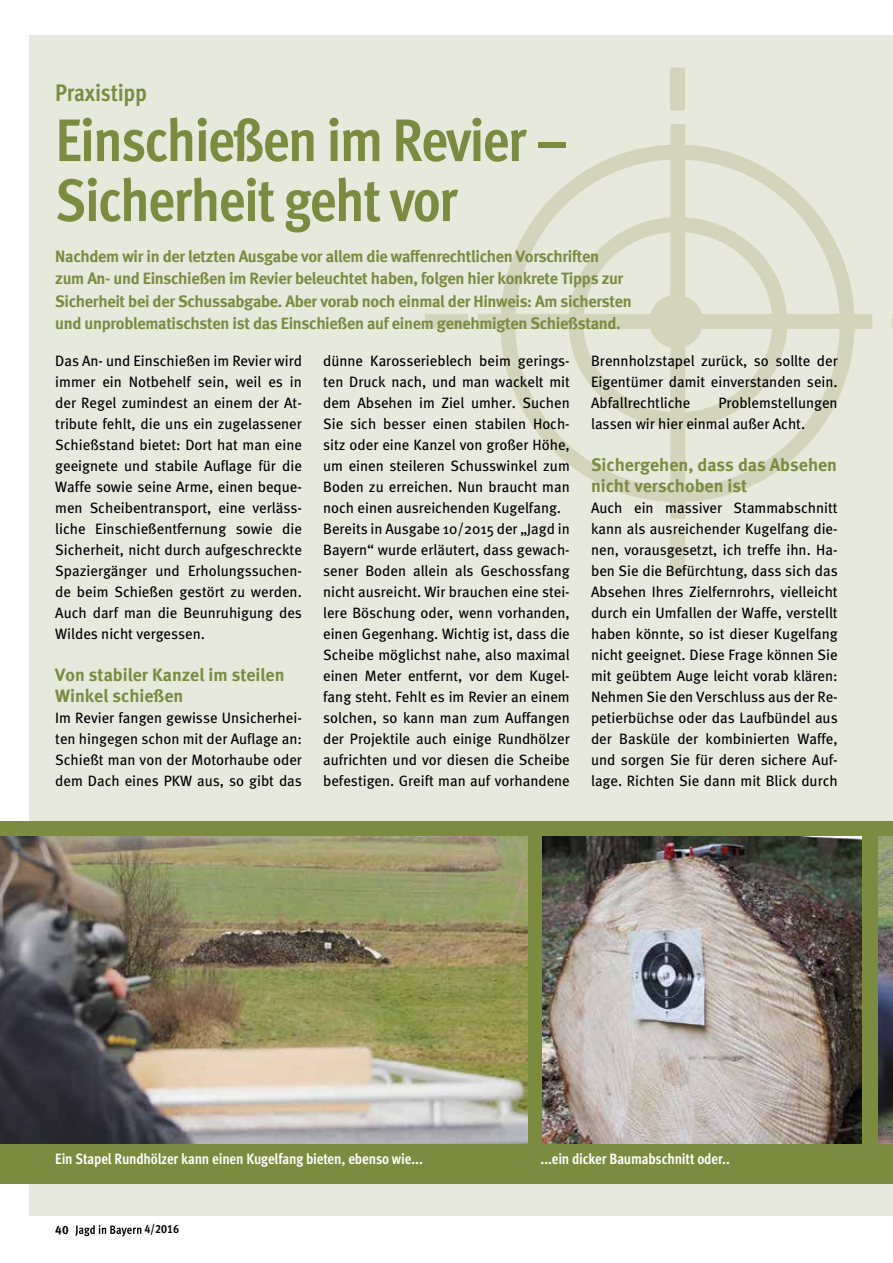
<style>
.page{position:relative;width:893px;height:1263px;background:#fff}
.page>*{position:absolute;margin:0;border:0;box-sizing:border-box;transform-origin:0 0}
.t1{font:700 60px/60px "Meta Cond";letter-spacing:-.03em;color:#7b8c41}
.t2{font:700 24px "Meta Cond";letter-spacing:-.01em;color:#7b8c41}
.t3{font:18px/21px "Meta Bold LF";color:#7b8c41}
.t4{font:16.5px/22.5px "Meta Bold LF";letter-spacing:-.02em;color:#7b8c41}
.t5{font:15px/21px "Meta";color:#000;text-align:justify}
.t6{font:700 15px "Meta Cond";letter-spacing:-.01em;color:#fff}
.t7{font:12px "Meta Cond Bold LF";color:#000}
.t8{font:12px "Meta Bold LF";color:#000}
</style>
<div class="page">
<svg style="left:75px;top:1225px;width:66px;height:11px"></svg>
<div style="left:30px;top:35px;width:863px;height:1181px;background:#e8e9dd"></div>
<div style="left:0;top:821px;width:893px;height:363px;background:#7b8c41"></div>
<img style="left:0;top:837px;width:527px;height:306px">
<img style="left:543px;top:837px;width:319px;height:306px">
<img style="left:879px;top:837px;width:14px;height:306px">
<div style="left:649px;top:295px;width:54px;height:53px;background:#d3d4bc;border-radius:50%"></div>
<div style="left:568px;top:217px;width:219px;height:210px;border:15px solid #cdcfb3;border-radius:50%"></div>
<div style="left:500px;top:145px;width:355px;height:357px;border:15px solid #cdcfb3;border-radius:50%"></div>
<div style="left:670px;top:124px;width:15px;height:395px;background:#d3d4bc"></div>
<div style="left:478px;top:314px;width:394px;height:15px;background:#d3d4bc"></div>
<svg style="left:892px;top:314px;width:1px;height:15px"></svg>
<div style="left:425px;top:314px;width:43px;height:15px;background:#d3d4bc"></div>
<div style="left:670px;top:68px;width:15px;height:43px;background:#d3d4bc"></div>
<div style="left:670px;top:533px;width:15px;height:43px;background:#d3d4bc"></div>
<h2 class="t2" style="left:55px;top:79px;width:93px">Praxistipp</h2>
<h1 class="t1" style="left:55px;top:110px;width:514px">Einschießen im Revier –<br>Sicherheit geht vor</h1>
<p class="t4" style="left:55px;top:244px;width:578px">Nachdem wir in der letzten Ausgabe vor allem die waffenrechtlichen Vorschriften zum An- und Einschießen im Revier beleuchtet haben, folgen hier konkrete Tipps zur Sicherheit bei der Schussabgabe. Aber vorab noch einmal der Hinweis: Am sichersten und unproblematischsten ist das Einschießen auf einem genehmigten Schießstand.</p>
<p class="t5" style="left:55px;top:350px;width:248px">Das An- und Einschießen im Revier wird immer ein Notbehelf sein, weil es in der Regel zumindest an einem der At&shy;tribute fehlt, die uns ein zugelassener Schießstand bietet: Dort hat man eine geeignete und stabile Auflage für die Waffe sowie seine Arme, einen beque&shy;men Scheibentransport, eine verläss&shy;liche Einschießentfernung sowie die Sicherheit, nicht durch aufgeschreckte Spaziergänger und Erholungssuchen&shy;de beim Schießen gestört zu werden.<br>Auch darf man die Beunruhigung des Wildes nicht vergessen.</p>
<p class="t3" style="left:55px;top:664px;width:231px">Von stabiler Kanzel im steilen<br>Winkel schießen</p>
<p class="t5" style="left:55px;top:707px;width:248px">Im Revier fangen gewisse Unsicherhei&shy;ten hingegen schon mit der Auflage an:<br>Schießt man von der Motorhaube oder dem Dach eines PKW aus, so gibt das</p>
<p class="t5" style="left:323px;top:350px;width:248px;text-align:left">dünne Karosserieblech beim gerings&shy;ten Druck nach, und man wackelt mit dem Absehen im Ziel umher. Suchen Sie sich besser einen stabilen Hoch&shy;sitz oder eine Kanzel von großer Höhe, um einen steileren Schusswinkel zum Boden zu erreichen. Nun braucht man noch einen ausreichenden Kugelfang.<br>Bereits in Ausgabe 10/2015 der „Jagd in Bayern“ wurde erläutert, dass gewach&shy;sener Boden allein als Geschossfang nicht ausreicht. Wir brauchen eine stei&shy;lere Böschung oder, wenn vorhanden, einen Gegenhang. Wichtig ist, dass die Scheibe möglichst nahe, also maximal einen Meter entfernt, vor dem Kugel&shy;fang steht. Fehlt es im Revier an einem solchen, so kann man zum Auffangen der Projektile auch einige Rundhölzer aufrichten und vor diesen die Scheibe befestigen. Greift man auf vorhandene</p>
<p class="t5" style="left:591px;top:350px;width:248px">Brennholzstapel zurück, so sollte der Eigentümer damit einverstanden sein.<br>Abfallrechtliche</p>
<p class="t5" style="left:591px;top:392px;width:248px;text-indent:127px">Problemstellungen lassen wir hier einmal außer Acht.</p>
<p class="t3" style="left:591px;top:454px;width:247px">Sichergehen, dass das Absehen nicht verschoben ist</p>
<p class="t5" style="left:591px;top:497px;width:248px">Auch ein massiver Stammabschnitt kann als ausreichender Kugelfang die&shy;nen, vorausgesetzt, ich treffe ihn. Ha&shy;ben Sie die Befürchtung, dass sich das Absehen Ihres Zielfernrohrs, vielleicht durch ein Umfallen der Waffe, verstellt haben könnte, so ist dieser Kugelfang nicht geeignet. Diese Frage können Sie mit geübtem Auge leicht vorab klären:<br>Nehmen Sie den Verschluss aus der Re&shy;petierbüchse oder das Laufbündel aus der Basküle der kombinierten Waffe, und sorgen Sie für deren sichere Auf&shy;lage. Richten Sie dann mit Blick durch</p>
<p class="t6" style="left:55px;top:1150px;width:369px">Ein Stapel Rundhölzer kann einen Kugelfang bieten, ebenso wie...</p>
<p class="t6" style="left:540px;top:1150px;width:191px">...ein dicker Baumabschnitt oder..</p>
<p class="t8" style="left:55px;top:1222px;width:15px">40</p>
<p class="t7" style="left:145px;top:1222px;width:36px">4/2016</p>
</div>
